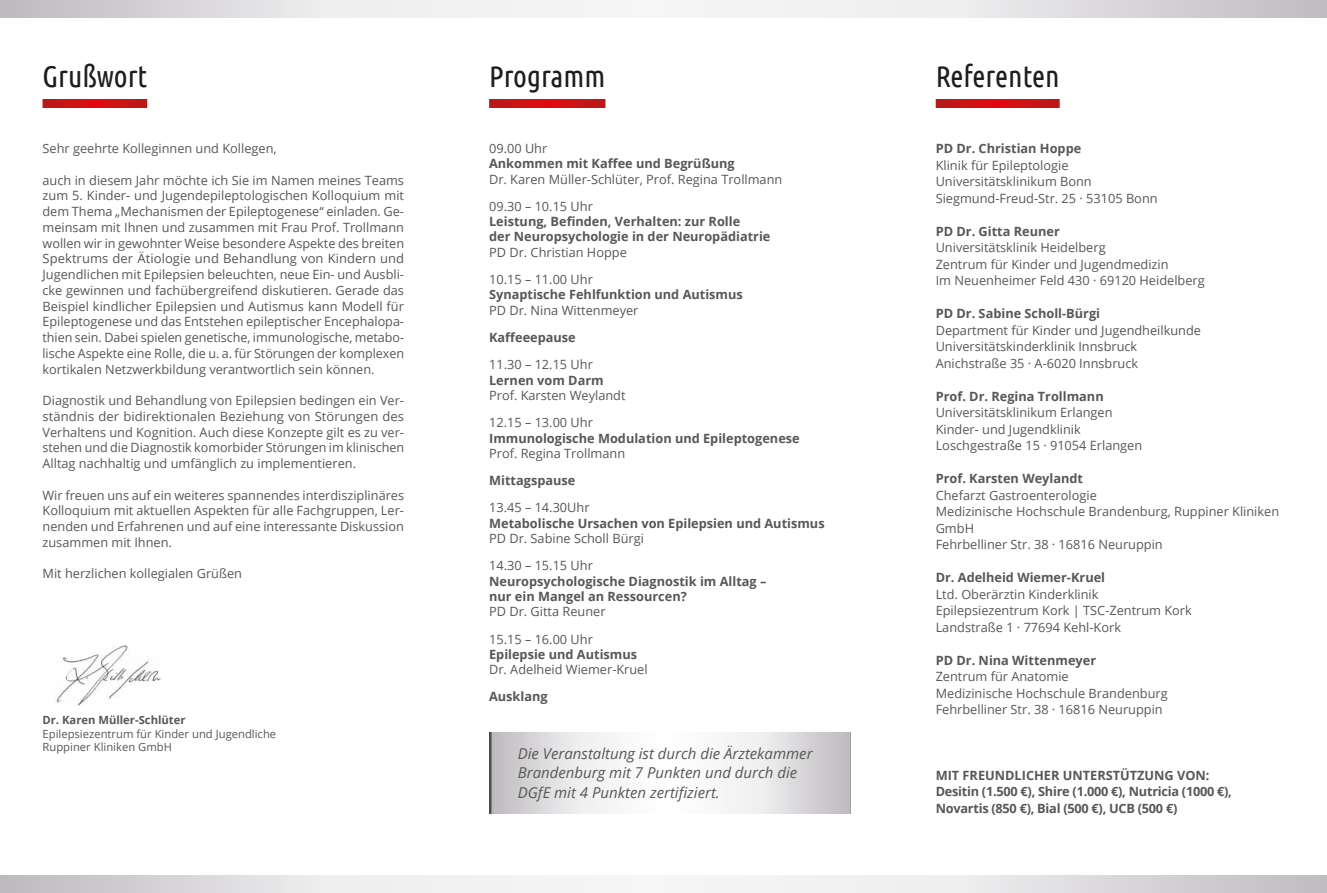
<style>
.page{position:relative;width:1327px;height:893px;background:#fff}
.page>*{position:absolute;margin:0;border:0;box-sizing:border-box;transform-origin:0 0}
.t1{font:30px "Ubuntu Condensed";color:#1d1d1b}
.t2{font:italic 15px/19.5px "Open Sans";color:#575756}
.t3{font:12.75px/15.8px "Open Sans";color:#575756}
.t4{font:700 12.75px/15.3px "Open Sans";color:#575756}
.t5{font:700 12.75px/16.5px "Open Sans";letter-spacing:-.02em;color:#575756}
.t6{font:11.25px/13.5px "Open Sans";color:#575756}
.t7{font:700 11.25px "Open Sans";color:#575756}
</style>
<div class="page">
<svg style="left:0;top:0;width:1327px;height:17px"></svg>
<svg style="left:43px;top:99px;width:104px;height:9px"></svg>
<svg style="left:489px;top:99px;width:116px;height:9px"></svg>
<svg style="left:935px;top:99px;width:124px;height:9px"></svg>
<svg style="left:489px;top:733px;width:361px;height:80px"></svg>
<svg style="left:0;top:876px;width:1327px;height:17px"></svg>
<img style="left:55px;top:646px;width:106px;height:59px">
<h1 class="t1" style="left:43px;top:58px;width:106px">Grußwort</h1>
<p class="t3" style="left:43px;top:140px;width:236px">Sehr geehrte Kolleginnen und Kollegen,</p>
<p class="t3" style="left:43px;top:172px;width:363px;text-align:justify">auch in diesem Jahr möchte ich Sie im Namen meines Teams zum 5. Kinder- und Jugendepileptologischen Kolloquium mit dem Thema „Mechanismen der Epileptogenese“ einladen. Ge&shy;meinsam mit Ihnen und zusammen mit Frau Prof. Trollmann wollen wir in gewohnter Weise besondere Aspekte des breiten Spektrums der Ätiologie und Behandlung von Kindern und Jugendlichen mit Epilepsien beleuchten, neue Ein- und Ausbli&shy;cke gewinnen und fachübergreifend diskutieren. Gerade das Beispiel kindlicher Epilepsien und Autismus kann Modell für Epileptogenese und das Entstehen epileptischer Encephalopa&shy;thien sein. Dabei spielen genetische, immunologische, metabo&shy;lische Aspekte eine Rolle, die u. a. für Störungen der komplexen kortikalen Netzwerkbildung verantwortlich sein können.</p>
<p class="t3" style="left:43px;top:392px;width:363px;text-align:justify">Diagnostik und Behandlung von Epilepsien bedingen ein Ver&shy;ständnis der bidirektionalen Beziehung von Störungen des Verhaltens und Kognition. Auch diese Konzepte gilt es zu ver&shy;stehen und die Diagnostik komorbider Störungen im klinischen Alltag nachhaltig und umfänglich zu implementieren.</p>
<p class="t3" style="left:43px;top:487px;width:363px;text-align:justify">Wir freuen uns auf ein weiteres spannendes interdisziplinäres Kolloquium mit aktuellen Aspekten für alle Fachgruppen, Ler&shy;nenden und Erfahrenen und auf eine interessante Diskussion zusammen mit Ihnen.</p>
<p class="t3" style="left:43px;top:566px;width:201px">Mit herzlichen kollegialen Grüßen</p>
<p class="t7" style="left:43px;top:712px;width:144px">Dr. Karen Müller-Schlüter</p>
<p class="t6" style="left:43px;top:726px;width:235px">Epilepsiezentrum für Kinder und Jugendliche<br>Ruppiner Kliniken GmbH</p>
<h1 class="t1" style="left:489px;top:58px;width:118px">Programm</h1>
<h1 class="t1" style="left:935px;top:58px;width:125px">Referenten</h1>
<p class="t3" style="left:489px;top:140px;width:60px">09.00 Uhr</p>
<p class="t4" style="left:489px;top:156px;width:247px">Ankommen mit Kaffee und Begrüßung</p>
<p class="t3" style="left:489px;top:165px;width:295px;line-height:27.3px">Dr. Karen Müller-Schlüter, Prof. Regina Trollmann<br>09.30 – 10.15 Uhr</p>
<p class="t4" style="left:489px;top:214px;width:283px">Leistung, Befinden, Verhalten: zur Rolle<br>der Neuropsychologie in der Neuropädiatrie</p>
<p class="t3" style="left:489px;top:238px;width:139px;line-height:27.3px">PD Dr. Christian Hoppe<br>10.15 – 11.00 Uhr</p>
<p class="t4" style="left:489px;top:287px;width:255px">Synaptische Fehlfunktion und Autismus</p>
<p class="t3" style="left:489px;top:302px;width:151px">PD Dr. Nina Wittenmeyer</p>
<p class="t4" style="left:489px;top:329px;width:88px">Kaffeeepause</p>
<p class="t3" style="left:489px;top:356px;width:105px">11.30 – 12.15 Uhr</p>
<p class="t4" style="left:489px;top:372px;width:116px">Lernen vom Darm</p>
<p class="t3" style="left:489px;top:381px;width:138px;line-height:27.3px">Prof. Karsten Weylandt<br>12.15 – 13.00 Uhr</p>
<p class="t4" style="left:489px;top:430px;width:312px">Immunologische Modulation und Epileptogenese</p>
<p class="t3" style="left:489px;top:445px;width:138px">Prof. Regina Trollmann</p>
<p class="t4" style="left:489px;top:472px;width:88px">Mittagspause</p>
<p class="t3" style="left:489px;top:500px;width:102px">13.45 – 14.30Uhr</p>
<p class="t4" style="left:489px;top:515px;width:337px">Metabolische Ursachen von Epilepsien und Autismus</p>
<p class="t3" style="left:489px;top:524px;width:156px;line-height:27.3px">PD Dr. Sabine Scholl Bürgi<br>14.30 – 15.15 Uhr</p>
<p class="t4" style="left:489px;top:573px;width:279px">Neuropsychologische Diagnostik im Alltag – nur ein Mangel an Ressourcen?</p>
<p class="t3" style="left:489px;top:598px;width:118px;line-height:27.3px">PD Dr. Gitta Reuner<br>15.15 – 16.00 Uhr</p>
<p class="t4" style="left:489px;top:646px;width:149px">Epilepsie und Autismus</p>
<p class="t3" style="left:489px;top:661px;width:160px">Dr. Adelheid Wiemer-Kruel</p>
<p class="t4" style="left:489px;top:689px;width:60px">Ausklang</p>
<p class="t2" style="left:518px;top:743px;width:296px">Die Veranstaltung ist durch die Ärztekammer<br>Brandenburg mit 7 Punkten und durch die<br>DGfE mit 4 Punkten zertifiziert.</p>
<p class="t4" style="left:935px;top:140px;width:147px">PD Dr. Christian Hoppe</p>
<p class="t3" style="left:935px;top:156px;width:223px;line-height:16.5px">Klinik für Epileptologie<br>Universitätsklinikum Bonn<br>Siegmund-Freud-Str. 25 · 53105 Bonn</p>
<p class="t4" style="left:935px;top:223px;width:126px">PD Dr. Gitta Reuner</p>
<p class="t3" style="left:935px;top:239px;width:270px;line-height:16.5px">Universitätsklinik Heidelberg<br>Zentrum für Kinder und Jugendmedizin<br>Im Neuenheimer Feld 430 · 69120 Heidelberg</p>
<p class="t4" style="left:935px;top:305px;width:166px">PD Dr. Sabine Scholl-Bürgi</p>
<p class="t3" style="left:935px;top:321px;width:267px;line-height:16.5px">Department für Kinder und Jugendheilkunde<br>Universitätskinderklinik Innsbruck<br>Anichstraße 35 · A-6020 Innsbruck</p>
<p class="t4" style="left:935px;top:388px;width:169px">Prof. Dr. Regina Trollmann</p>
<p class="t3" style="left:935px;top:404px;width:208px;line-height:16.5px">Universitätsklinikum Erlangen<br>Kinder- und Jugendklinik<br>Loschgestraße 15 · 91054 Erlangen</p>
<p class="t4" style="left:935px;top:470px;width:149px">Prof. Karsten Weylandt</p>
<p class="t3" style="left:935px;top:486px;width:345px;line-height:16.5px">Chefarzt Gastroenterologie<br>Medizinische Hochschule Brandenburg, Ruppiner Kliniken GmbH<br>Fehrbelliner Str. 38 · 16816 Neuruppin</p>
<p class="t4" style="left:935px;top:569px;width:171px">Dr. Adelheid Wiemer-Kruel</p>
<p class="t3" style="left:935px;top:585px;width:258px;line-height:16.5px">Ltd. Oberärztin Kinderklinik<br>Epilepsiezentrum Kork | TSC-Zentrum Kork<br>Landstraße 1 · 77694 Kehl-Kork</p>
<p class="t4" style="left:935px;top:652px;width:162px">PD Dr. Nina Wittenmeyer</p>
<p class="t3" style="left:935px;top:668px;width:233px;line-height:16.5px">Zentrum für Anatomie<br>Medizinische Hochschule Brandenburg<br>Fehrbelliner Str. 38 · 16816 Neuruppin</p>
<p class="t5" style="left:935px;top:767px;width:298px">MIT FREUNDLICHER UNTERSTÜTZUNG VON:<br>Desitin (1.500 €), Shire (1.000 €), Nutricia (1000 €),<br>Novartis (850 €), Bial (500 €), UCB (500 €)</p>
</div>
